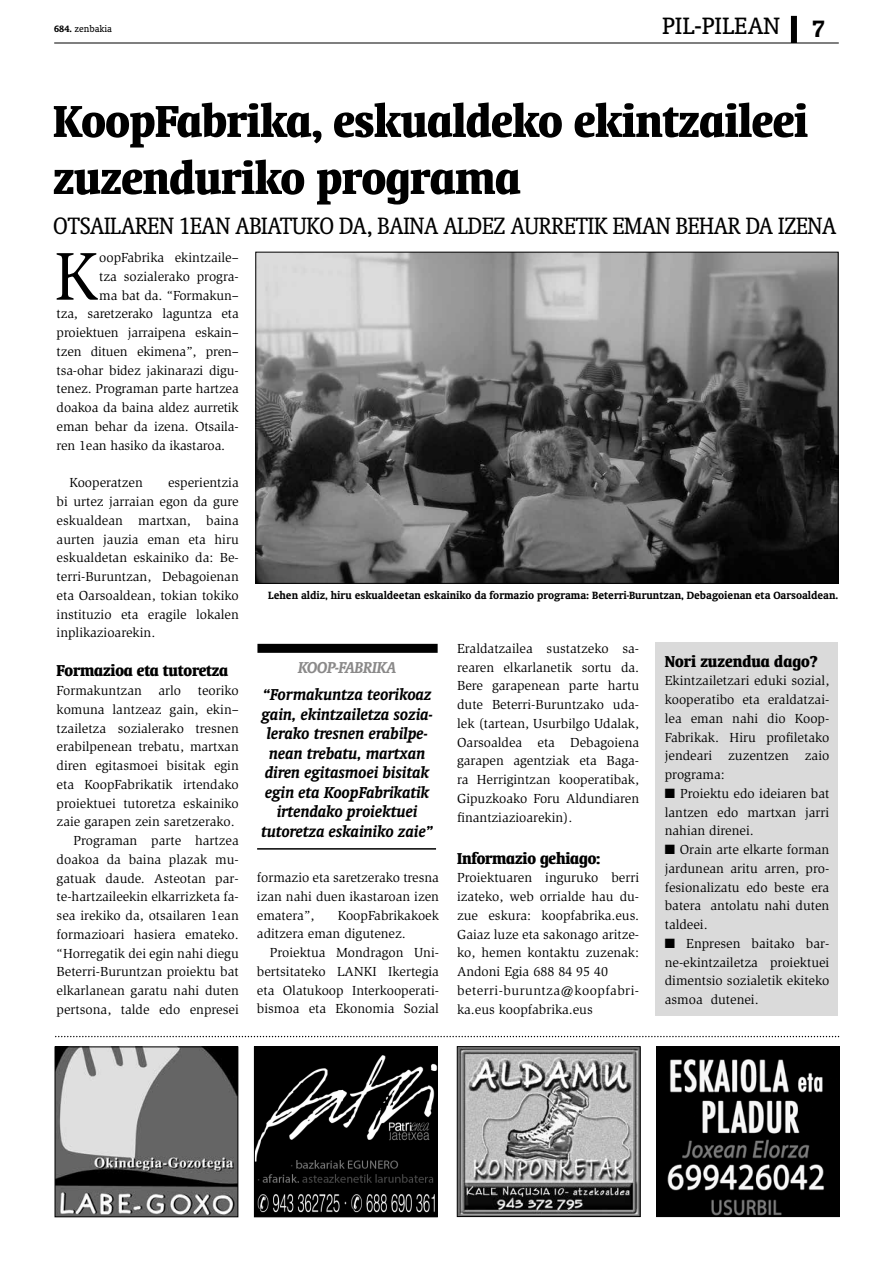
<style>
.page{position:relative;width:893px;height:1263px;background:#fff}
.page>*{position:absolute;margin:0;border:0;box-sizing:border-box;transform-origin:0 0}
.t1{font:69.45px "Slimbach";color:#000}
.t2{font:700 condensed 51px/57px "Oranda BT";letter-spacing:-.01em;color:#000}
.t3{font:condensed 27px "Oranda BT";letter-spacing:-.01em;color:#000}
.t4{font:27px "Oranda BT";color:#000}
.t5{font:italic 700 18px/19.5px "Oranda BT";color:#000;text-align:center}
.t6{font:700 condensed 18px "Oranda BT";letter-spacing:-.01em;color:#000}
.t7{font:italic 700 18px "Oranda BT";letter-spacing:-.03em;color:#8a8989}
.t8{font:13.5px/18.8px "Slimbach";color:#000;text-align:justify}
.t9{font:700 12px "Oranda BT";color:#000}
.t10{font:10.5px "Oranda BT";color:#000}
.s1{font-weight:700}
</style>
<div class="page">
<hr style="left:54px;top:43px;width:785px;height:1px;background:#000">
<div style="left:791px;top:16px;width:6px;height:27px;background:#000"></div>
<div style="left:656px;top:643px;width:182px;height:373px;background:#dadada"></div>
<div style="left:257px;top:644px;width:181px;height:9px;background:#000"></div>
<hr style="left:257px;top:848px;width:179px;height:2px;background:#000">
<img style="left:258px;top:254px;width:578px;height:327px">
<img style="left:459px;top:1048px;width:179px;height:167px">
<div style="left:457px;top:1046px;width:183px;height:171px;border:1px solid #000"></div>
<img style="left:57px;top:1049px;width:179px;height:166px">
<div style="left:55px;top:1047px;width:183px;height:170px;border:1px solid #000"></div>
<img style="left:256px;top:1049px;width:179px;height:166px">
<div style="left:254px;top:1047px;width:183px;height:170px;border:1px solid #000"></div>
<img style="left:658px;top:1048px;width:179px;height:167px">
<div style="left:656px;top:1046px;width:183px;height:171px;border:1px solid #000"></div>
<svg style="left:56px;top:1036px;width:783px;height:1px"></svg>
<p class="t10" style="left:54px;top:23px;width:59px"><span class="s1">684.</span> zenbakia</p>
<h3 class="t4" style="left:662px;top:11px;width:164px">PIL-PILEAN <span class="s1">7</span></h3>
<h2 class="t2" style="left:53px;top:91px;width:756px">KoopFabrika, eskualdeko ekintzaileei zuzenduriko programa</h2>
<h3 class="t3" style="left:53px;top:210px;width:785px">OTSAILAREN 1EAN ABIATUKO DA, BAINA ALDEZ AURRETIK EMAN BEHAR DA IZENA</h3>
<h1 class="t1" style="left:54px;top:237px;width:47px">K</h1>
<p class="t8" style="left:99px;top:248px;width:141px">oopFabrika ekintzaile–</p>
<p class="t8" style="left:99px;top:267px;width:141px">tza sozialerako progra-</p>
<p class="t8" style="left:99px;top:286px;width:141px">ma bat da. “Formakun–</p>
<p class="t8" style="left:57px;top:305px;width:184px">tza, saretzerako laguntza eta</p>
<p class="t8" style="left:57px;top:323px;width:184px">proiektuen jarraipena eskain–</p>
<p class="t8" style="left:57px;top:342px;width:184px">tzen dituen ekimena”, pren–</p>
<p class="t8" style="left:57px;top:361px;width:184px">tsa-ohar bidez jakinarazi digu-</p>
<p class="t8" style="left:57px;top:380px;width:184px">tenez. Programan parte hartzea</p>
<p class="t8" style="left:57px;top:398px;width:184px">doakoa da baina aldez aurretik</p>
<p class="t8" style="left:57px;top:417px;width:184px">eman behar da izena. Otsaila-</p>
<p class="t8" style="left:57px;top:436px;width:170px">ren 1ean hasiko da ikastaroa.</p>
<p class="t8" style="left:69px;top:473px;width:75px">Kooperatzen</p>
<p class="t8" style="left:57px;top:473px;width:184px;text-indent:111px">esperientzia bi urtez jarraian egon da gure eskualdean martxan, baina aurten jauzia eman eta hiru eskualdetan eskainiko da: Be&shy;terri-Buruntzan, Debagoienan eta Oarsoaldean, tokian tokiko instituzio eta eragile lokalen inplikazioarekin.</p>
<h3 class="t6" style="left:57px;top:660px;width:173px">Formazioa eta tutoretza</h3>
<p class="t8" style="left:57px;top:681px;width:184px;text-align:right">Formakuntzan arlo teoriko komuna lantzeaz gain, ekin– tzailetza sozialerako tresnen erabilpenean trebatu, martxan diren egitasmoei bisitak egin eta KoopFabrikatik irtendako proiektuei tutoretza eskainiko zaie garapen zein saretzerako.<br>Programan parte hartzea doakoa da baina plazak mu&shy;gatuak daude. Asteotan par&shy;te-hartzaileekin elkarrizketa fa&shy;sea irekiko da, otsailaren 1ean formazioari hasiera emateko. “Horregatik dei egin nahi diegu<br>Beterri-Buruntzan proiektu bat elkarlanean garatu nahi duten pertsona, talde edo enpresei</p>
<p class="t9" style="left:268px;top:588px;width:571px">Lehen aldiz, hiru eskualdeetan eskainiko da formazio programa: Beterri-Buruntzan, Debagoienan eta Oarsoaldean.</p>
<h3 class="t7" style="left:298px;top:657px;width:100px">KOOP-FABRIKA</h3>
<h3 class="t5" style="left:261px;top:684px;width:173px">“Formakuntza teorikoaz gain, ekintzailetza sozia&shy;lerako tresnen erabilpe&shy;nean trebatu, martxan diren egitasmoei bisitak egin eta KoopFabrikatik irtendako proiektuei tutoretza eskainiko zaie”</h3>
<p class="t8" style="left:257px;top:868px;width:184px">formazio eta saretzerako tresna izan nahi duen ikastaroan izen ematera”,</p>
<p class="t8" style="left:257px;top:906px;width:184px;text-indent:81px">KoopFabrikakoek aditzera eman digutenez.</p>
<p class="t8" style="left:257px;top:943px;width:184px;text-indent:13px">Proiektua Mondragon Uni&shy;bertsitateko LANKI Ikertegia eta Olatukoop Interkooperati&shy;bismoa eta Ekonomia Sozial</p>
<p class="t8" style="left:457px;top:639px;width:184px">Eraldatzailea sustatzeko sa&shy;rearen elkarlanetik sortu da.<br>Bere garapenean parte hartu dute Beterri-Buruntzako uda&shy;lek (tartean, Usurbilgo Udalak, Oarsoaldea eta Debagoiena garapen agentziak eta Baga&shy;ra Herrigintzan kooperatibak, Gipuzkoako Foru Aldundiaren finantziazioarekin).</p>
<h3 class="t6" style="left:457px;top:847px;width:145px">Informazio gehiago:</h3>
<p class="t8" style="left:457px;top:869px;width:184px;text-align:left">Proiektuaren inguruko berri izateko, web orrialde hau du&shy;zue eskura: koopfabrika.eus.<br>Gaiaz luze eta sakonago aritze&shy;ko, hemen kontaktu zuzenak:<br>Andoni Egia 688 84 95 40 beterri-buruntza@koopfabri&shy;ka.eus koopfabrika.eus</p>
<h3 class="t6" style="left:665px;top:650px;width:154px">Nori zuzendua dago?</h3>
<p class="t8" style="left:665px;top:671px;width:166px">Ekintzailetzari eduki sozial, kooperatibo eta eraldatzai&shy;lea eman nahi dio Koop-Fabrikak. Hiru profiletako jendeari zuzentzen zaio programa:</p>
<p class="t8" style="left:665px;top:784px;width:166px">■ Proiektu edo ideiaren bat lantzen edo martxan jarri nahian direnei.</p>
<p class="t8" style="left:665px;top:840px;width:166px">■ Orain arte elkarte forman jardunean aritu arren, pro&shy;fesionalizatu edo beste era batera antolatu nahi duten taldeei.</p>
<p class="t8" style="left:665px;top:934px;width:166px">■ Enpresen baitako bar&shy;ne-ekintzailetza proiektuei dimentsio sozialetik ekiteko asmoa dutenei.</p>
</div>
